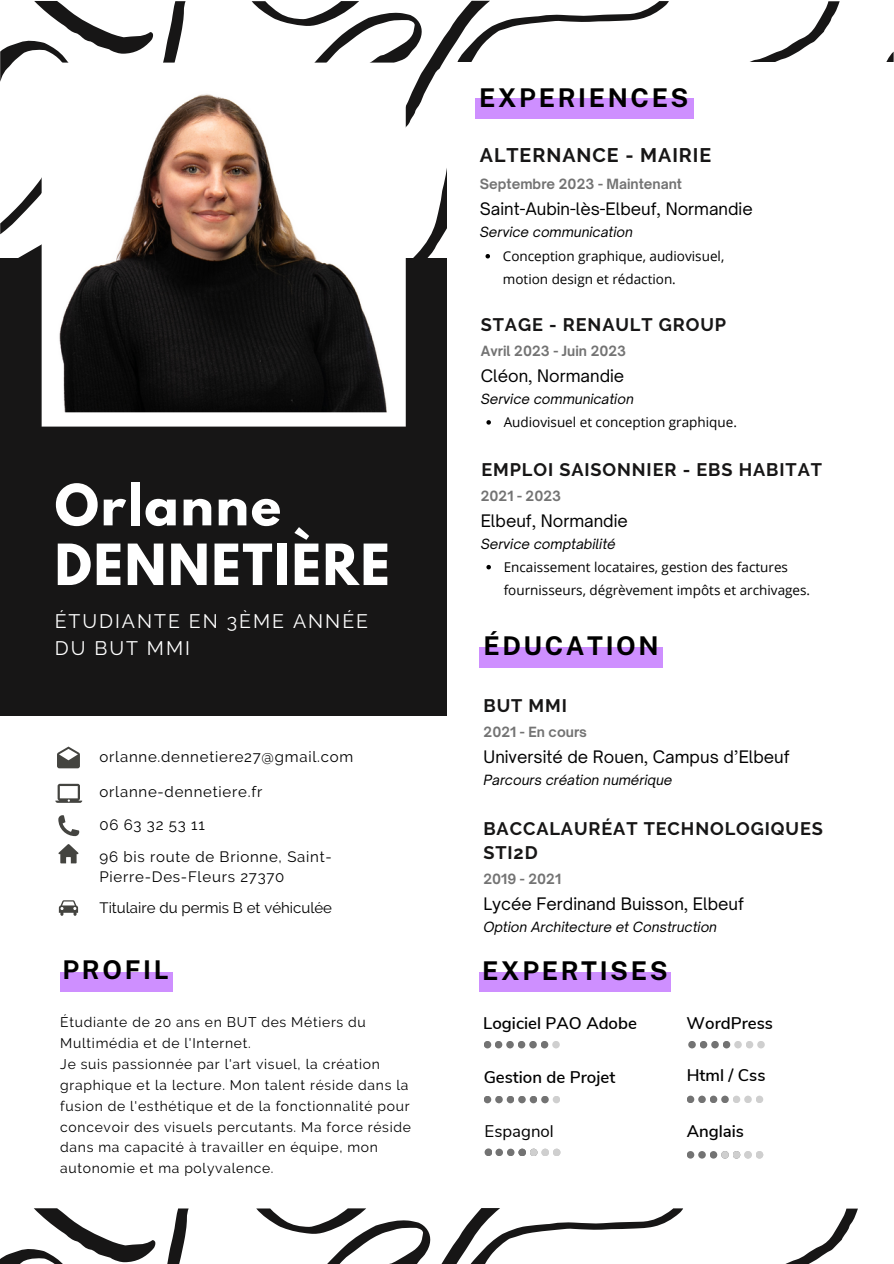
<style>
.page{position:relative;width:894px;height:1264px;background:#fff}
.page>*{position:absolute;margin:0;border:0;box-sizing:border-box;transform-origin:0 0}
.t1{font:700 50.25px "League Spartan";letter-spacing:.035em;color:#fff}
.t2{font:700 25.8px "Public Sans";letter-spacing:.1em;color:#000}
.t3{font:700 19.65px "Raleway";letter-spacing:.05em;color:#171616}
.t4{font:19.5px/27px "Raleway";letter-spacing:.1em;color:#fff}
.t5{font:700 18.15px/24.8px "Raleway";letter-spacing:.05em;color:#171616}
.t6{font:600 16.8px "Nunito Sans";color:#000}
.t7{font:16.8px "Nunito Sans";color:#000}
.t8{font:16.5px "Open Sauce One";color:#000}
.t9{font:15px/20.2px "Raleway";letter-spacing:.05em;color:#000}
.t10{font:15px "Raleway";color:#000}
.t11{font:13.95px/20.9px "Raleway";letter-spacing:.05em;color:#000}
.t12{font:13.5px/23.7px "Open Sans";color:#000}
.t13{font:italic 13.5px "Open Sauce One";color:#000}
.t14{font:700 13.5px "Open Sauce One";color:#737373}
</style>
<div class="page">
<svg style="left:413px;top:1px;width:426px;height:257px"></svg>
<svg style="left:185px;top:1px;width:305px;height:232px"></svg>
<svg style="left:251px;top:1px;width:108px;height:25px"></svg>
<svg style="left:0;top:1px;width:185px;height:257px"></svg>
<div style="left:0;top:258px;width:446px;height:457px;background:#171616"></div>
<svg style="left:42px;top:63px;width:363px;height:363px"></svg>
<div style="left:60px;top:972px;width:113px;height:19px;background:#ce8fff"></div>
<svg style="left:0;top:1208px;width:858px;height:55px"></svg>
<svg style="left:59px;top:900px;width:19px;height:15px"></svg>
<div style="left:483px;top:1040px;width:8px;height:8px;background:#737373;border-radius:50%"></div>
<div style="left:494px;top:1040px;width:8px;height:8px;background:#737373;border-radius:50%"></div>
<div style="left:506px;top:1040px;width:7px;height:8px;background:#737373;border-radius:50%"></div>
<div style="left:484px;top:1148px;width:8px;height:8px;background:#737373;border-radius:50%"></div>
<div style="left:495px;top:1148px;width:8px;height:8px;background:#737373;border-radius:50%"></div>
<div style="left:507px;top:1148px;width:7px;height:8px;background:#737373;border-radius:50%"></div>
<div style="left:688px;top:1040px;width:7px;height:8px;background:#737373;border-radius:50%"></div>
<div style="left:699px;top:1040px;width:8px;height:8px;background:#737373;border-radius:50%"></div>
<div style="left:711px;top:1040px;width:7px;height:8px;background:#737373;border-radius:50%"></div>
<div style="left:517px;top:1040px;width:8px;height:8px;background:#737373;border-radius:50%"></div>
<div style="left:722px;top:1040px;width:8px;height:8px;background:#737373;border-radius:50%"></div>
<div style="left:529px;top:1040px;width:7px;height:8px;background:#737373;border-radius:50%"></div>
<div style="left:734px;top:1040px;width:7px;height:8px;background:#cfcfcf;border-radius:50%"></div>
<div style="left:540px;top:1040px;width:8px;height:8px;background:#737373;border-radius:50%"></div>
<div style="left:745px;top:1040px;width:8px;height:8px;background:#cfcfcf;border-radius:50%"></div>
<div style="left:552px;top:1040px;width:7px;height:8px;background:#cfcfcf;border-radius:50%"></div>
<div style="left:757px;top:1040px;width:7px;height:8px;background:#cfcfcf;border-radius:50%"></div>
<div style="left:686px;top:1095px;width:8px;height:8px;background:#737373;border-radius:50%"></div>
<div style="left:698px;top:1095px;width:7px;height:8px;background:#737373;border-radius:50%"></div>
<div style="left:709px;top:1095px;width:8px;height:8px;background:#737373;border-radius:50%"></div>
<div style="left:721px;top:1095px;width:7px;height:8px;background:#737373;border-radius:50%"></div>
<div style="left:732px;top:1095px;width:8px;height:8px;background:#cfcfcf;border-radius:50%"></div>
<div style="left:744px;top:1095px;width:7px;height:8px;background:#cfcfcf;border-radius:50%"></div>
<div style="left:755px;top:1095px;width:8px;height:8px;background:#cfcfcf;border-radius:50%"></div>
<div style="left:483px;top:1095px;width:8px;height:8px;background:#737373;border-radius:50%"></div>
<div style="left:495px;top:1095px;width:7px;height:8px;background:#737373;border-radius:50%"></div>
<div style="left:506px;top:1095px;width:8px;height:8px;background:#737373;border-radius:50%"></div>
<div style="left:518px;top:1095px;width:7px;height:8px;background:#737373;border-radius:50%"></div>
<div style="left:529px;top:1095px;width:8px;height:8px;background:#737373;border-radius:50%"></div>
<div style="left:541px;top:1095px;width:7px;height:8px;background:#737373;border-radius:50%"></div>
<div style="left:552px;top:1095px;width:8px;height:8px;background:#cfcfcf;border-radius:50%"></div>
<svg style="left:686px;top:1150px;width:8px;height:8px"></svg>
<svg style="left:698px;top:1150px;width:7px;height:8px"></svg>
<svg style="left:709px;top:1150px;width:8px;height:8px"></svg>
<div style="left:518px;top:1148px;width:8px;height:8px;background:#737373;border-radius:50%"></div>
<div style="left:721px;top:1150px;width:7px;height:8px;background:#cfcfcf;border-radius:50%"></div>
<div style="left:529px;top:1148px;width:8px;height:8px;background:#cfcfcf;border-radius:50%"></div>
<div style="left:732px;top:1150px;width:8px;height:8px;background:#cfcfcf;border-radius:50%"></div>
<div style="left:541px;top:1148px;width:8px;height:8px;background:#cfcfcf;border-radius:50%"></div>
<div style="left:744px;top:1150px;width:7px;height:8px;background:#cfcfcf;border-radius:50%"></div>
<div style="left:552px;top:1148px;width:8px;height:8px;background:#cfcfcf;border-radius:50%"></div>
<div style="left:755px;top:1150px;width:8px;height:8px;background:#cfcfcf;border-radius:50%"></div>
<div style="left:479px;top:972px;width:191px;height:19px;background:#ce8fff"></div>
<svg style="left:55px;top:746px;width:28px;height:118px"></svg>
<svg style="left:445px;top:52px;width:448px;height:664px"></svg>
<p class="t1" style="left:55px;top:480px;width:228px">Orlanne</p>
<p class="t1" style="left:55px;top:540px;width:336px">DENNETIÈRE</p>
<p class="t4" style="left:55px;top:607px;width:315px">ÉTUDIANTE EN 3ÈME ANNÉE<br>DU BUT MMI</p>
<p class="t9" style="left:99px;top:746px;width:255px">orlanne.dennetiere27@gmail.com</p>
<p class="t9" style="left:99px;top:781px;width:164px">orlanne-dennetiere.fr</p>
<p class="t9" style="left:99px;top:814px;width:107px">06 63 32 53 11</p>
<p class="t9" style="left:99px;top:846px;width:234px">96 bis route de Brionne, Saint-<br>Pierre-Des-Fleurs 27370</p>
<p class="t10" style="left:99px;top:898px;width:234px">Titulaire du permis B et véhiculée</p>
<p class="t2" style="left:63px;top:954px;width:107px">PROFIL</p>
<p class="t11" style="left:60px;top:1011px;width:307px">Étudiante de 20 ans en BUT des Métiers du<br>Multimédia et de l'Internet.</p>
<p class="t11" style="left:60px;top:1053px;width:352px">Je suis passionnée par l'art visuel, la création graphique et la lecture. Mon talent réside dans la fusion de l'esthétique et de la fonctionnalité pour concevoir des visuels percutants. Ma force réside dans ma capacité à travailler en équipe, mon autonomie et ma polyvalence.</p>
<p class="t2" style="left:479px;top:82px;width:211px">EXPERIENCES</p>
<p class="t3" style="left:479px;top:144px;width:233px">ALTERNANCE - MAIRIE</p>
<p class="t14" style="left:479px;top:175px;width:204px">Septembre 2023 - Maintenant</p>
<p class="t8" style="left:479px;top:199px;width:274px">Saint-Aubin-lès-Elbeuf, Normandie</p>
<p class="t13" style="left:479px;top:223px;width:154px">Service communication</p>
<p class="t12" style="left:502px;top:244px;width:223px">Conception graphique, audiovisuel, motion design et rédaction.</p>
<p class="t5" style="left:480px;top:312px;width:247px">STAGE - RENAULT GROUP</p>
<p class="t14" style="left:480px;top:343px;width:147px">Avril 2023 - Juin 2023</p>
<p class="t8" style="left:480px;top:366px;width:145px">Cléon, Normandie</p>
<p class="t13" style="left:480px;top:391px;width:154px">Service communication</p>
<p class="t12" style="left:503px;top:410px;width:235px">Audiovisuel et conception graphique.</p>
<p class="t5" style="left:481px;top:457px;width:342px">EMPLOI SAISONNIER - EBS HABITAT</p>
<p class="t14" style="left:480px;top:487px;width:82px">2021 - 2023</p>
<p class="t8" style="left:480px;top:510px;width:148px">Elbeuf, Normandie</p>
<p class="t13" style="left:480px;top:535px;width:136px">Service comptabilité</p>
<p class="t12" style="left:503px;top:554px;width:308px">Encaissement locataires, gestion des factures fournisseurs, dégrèvement impôts et archivages.</p>
<p class="t2" style="left:483px;top:631px;width:177px">ÉDUCATION</p>
<p class="t5" style="left:483px;top:693px;width:85px">BUT MMI</p>
<p class="t14" style="left:483px;top:723px;width:105px">2021 - En cours</p>
<p class="t8" style="left:483px;top:746px;width:307px">Université de Rouen, Campus d’Elbeuf</p>
<p class="t13" style="left:483px;top:771px;width:190px">Parcours création numérique</p>
<p class="t5" style="left:483px;top:815px;width:341px">BACCALAURÉAT TECHNOLOGIQUES<br>STI2D</p>
<p class="t14" style="left:483px;top:870px;width:79px">2019 - 2021</p>
<p class="t8" style="left:483px;top:893px;width:262px">Lycée Ferdinand Buisson, Elbeuf</p>
<p class="t13" style="left:483px;top:918px;width:235px">Option Architecture et Construction</p>
<p class="t2" style="left:482px;top:955px;width:187px">EXPERTISES</p>
<p class="t6" style="left:483px;top:1012px;width:155px">Logiciel PAO Adobe</p>
<p class="t6" style="left:686px;top:1012px;width:88px">WordPress</p>
<p class="t6" style="left:483px;top:1066px;width:133px">Gestion de Projet</p>
<p class="t6" style="left:686px;top:1064px;width:80px">Html / Css</p>
<p class="t7" style="left:484px;top:1119px;width:71px">Espagnol</p>
<p class="t6" style="left:686px;top:1119px;width:59px">Anglais</p>
</div>
